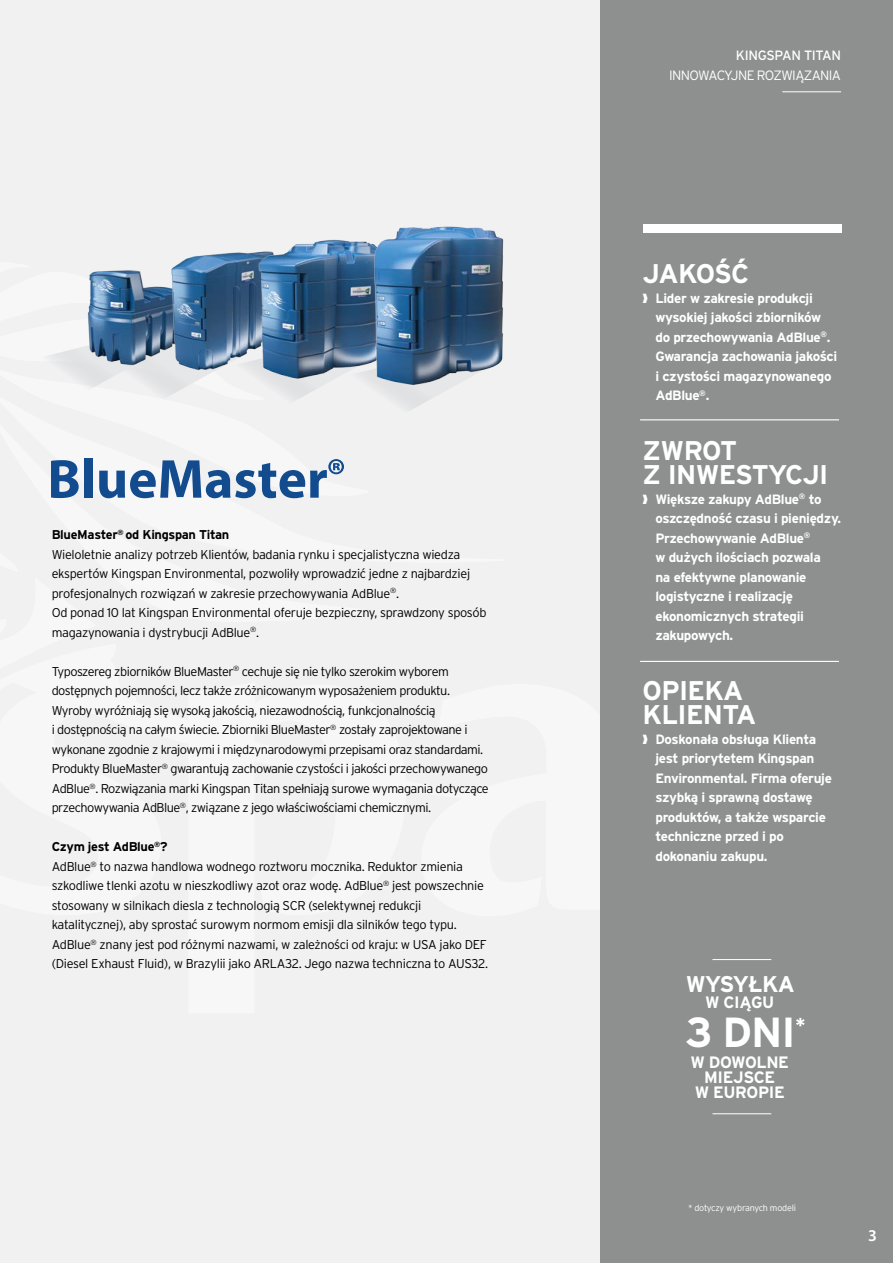
<style>
.page{position:relative;width:893px;height:1263px;background:#f1f1f2}
.page>*{position:absolute;margin:0;border:0;box-sizing:border-box;transform-origin:0 0}
.t1{font:700 42px "Interstate CE";color:#fff}
.t2{font:700 27px/24px "Interstate CE";letter-spacing:-.025em;color:#fff}
.t3{font:700 22.65px "Interstate CE";letter-spacing:-.03em;color:#fff}
.t4{font:700 16.5px/15px "Interstate CE";letter-spacing:-.025em;color:#fff;text-align:center}
.t5{font:600 16.5px "Myriad Pro";color:#fff}
.t6{font:700 13.5px/19.5px "Interstate CE";letter-spacing:-.025em;color:#fff}
.t7{font:300 13.5px "Interstate CE";letter-spacing:-.045em;color:#fff}
.t8{font:13.5px "Interstate CE";letter-spacing:-.025em;color:#fff}
.t9{font:300 12.75px/19.5px "Interstate CE";letter-spacing:-.04em;color:#000}
.t10{font:300 9px "Interstate CE";letter-spacing:-.025em;color:#fff}
.s1{font-weight:700}
</style>
<div class="page">
<svg style="left:54px;top:349px;width:385px;height:61px"></svg>
<img style="left:74px;top:270px;width:79px;height:97px">
<img style="left:153px;top:252px;width:94px;height:125px">
<img style="left:247px;top:239px;width:116px;height:151px">
<img style="left:363px;top:226px;width:141px;height:168px">
<div style="left:600px;top:0;width:293px;height:1263px;background:#8e9090"></div>
<hr style="left:712px;top:1113px;width:59px;height:1px;background:#fff">
<hr style="left:712px;top:959px;width:59px;height:1px;background:#fff">
<svg style="left:51px;top:460px;width:28px;height:38px"></svg>
<div style="left:84px;top:458px;width:9px;height:40px;background:#124b8e"></div>
<svg style="left:99px;top:459px;width:245px;height:39px"></svg>
<div style="left:643px;top:224px;width:198px;height:8px;background:#fff"></div>
<hr style="left:640px;top:419px;width:199px;height:1px;background:#fff">
<hr style="left:640px;top:661px;width:199px;height:1px;background:#fff">
<svg style="left:796px;top:1018px;width:9px;height:8px"></svg>
<hr style="left:782px;top:91px;width:59px;height:1px;background:#fff">
<p class="t9" style="left:52px;top:524px;width:436px"><span class="s1">BlueMaster</span><sup>®</sup> <span class="s1">od Kingspan Titan<br></span>Wieloletnie analizy potrzeb Klientów, badania rynku i specjalistyczna wiedza ekspertów Kingspan Environmental, pozwoliły wprowadzić jedne z najbardziej profesjonalnych rozwiązań w zakresie przechowywania AdBlue<sup>®</sup>.<br>Od ponad 10 lat Kingspan Environmental oferuje bezpieczny, sprawdzony sposób magazynowania i dystrybucji AdBlue<sup>®</sup>.</p>
<p class="t9" style="left:52px;top:661px;width:439px">Typoszereg zbiorników BlueMaster<sup>®</sup> cechuje się nie tylko szerokim wyborem dostępnych pojemności, lecz także zróżnicowanym wyposażeniem produktu.<br>Wyroby wyróżniają się wysoką jakością, niezawodnością, funkcjonalnością<br>i dostępnością na całym świecie. Zbiorniki BlueMaster<sup>®</sup> zostały zaprojektowane i wykonane zgodnie z krajowymi i międzynarodowymi przepisami oraz standardami.<br>Produkty BlueMaster<sup>®</sup> gwarantują zachowanie czystości i jakości przechowywanego AdBlue<sup>®</sup>. Rozwiązania marki Kingspan Titan spełniają surowe wymagania dotyczące przechowywania AdBlue<sup>®</sup>, związane z jego właściwościami chemicznymi.</p>
<p class="t9" style="left:52px;top:836px;width:438px"><span class="s1">Czym jest AdBlue</span><sup>®</sup><span class="s1">?<br></span>AdBlue<sup>®</sup> to nazwa handlowa wodnego roztworu mocznika. Reduktor zmienia szkodliwe tlenki azotu w nieszkodliwy azot oraz wodę. AdBlue<sup>®</sup> jest powszechnie stosowany w silnikach diesla z technologią SCR (selektywnej redukcji katalitycznej), aby sprostać surowym normom emisji dla silników tego typu.<br>AdBlue<sup>®</sup> znany jest pod różnymi nazwami, w zależności od kraju: w USA jako DEF (Diesel Exhaust Fluid), w Brazylii jako ARLA32. Jego nazwa techniczna to AUS32.</p>
<p class="t8" style="left:736px;top:46px;width:107px">KINGSPAN TITAN</p>
<p class="t7" style="left:669px;top:65px;width:174px">INNOWACYJNE ROZWIĄZANIA</p>
<h2 class="t2" style="left:643px;top:260px;width:108px">JAKOŚĆ</h2>
<p class="t6" style="left:655px;top:287px;width:183px;text-indent:-13px">❱ Lider w zakresie produkcji wysokiej jakości zbiorników do przechowywania AdBlue<sup>®</sup>.<br>Gwarancja zachowania jakości i czystości magazynowanego<br>AdBlue<sup>®</sup>.</p>
<h2 class="t2" style="left:643px;top:437px;width:187px">ZWROT<br>Z INWESTYCJI</h2>
<p class="t6" style="left:655px;top:488px;width:187px;text-indent:-13px">❱ Większe zakupy AdBlue<sup>®</sup> to oszczędność czasu i pieniędzy.<br>Przechowywanie AdBlue<sup>®<br></sup>w dużych ilościach pozwala<br>na efektywne planowanie logistyczne i realizację ekonomicznych strategii zakupowych.</p>
<h2 class="t2" style="left:643px;top:677px;width:115px">OPIEKA<br>KLIENTA</h2>
<p class="t6" style="left:655px;top:728px;width:178px;text-indent:-13px">❱ Doskonała obsługa Klienta jest priorytetem Kingspan<br>Environmental. Firma oferuje szybką i sprawną dostawę produktów, a także wsparcie techniczne przed i po dokonaniu zakupu.</p>
<h3 class="t3" style="left:686px;top:967px;width:111px">WYSYŁKA</h3>
<p class="t4" style="left:705px;top:993px;width:71px">W CIĄGU</p>
<h1 class="t1" style="left:685px;top:1002px;width:112px">3 DNI</h1>
<p class="t4" style="left:690px;top:1053px;width:100px">W DOWOLNE<br>MIEJSCE<br>W EUROPIE</p>
<p class="t10" style="left:688px;top:1201px;width:109px">* dotyczy wybranych modeli</p>
<p class="t5" style="left:868px;top:1225px;width:10px">3</p>
</div>
